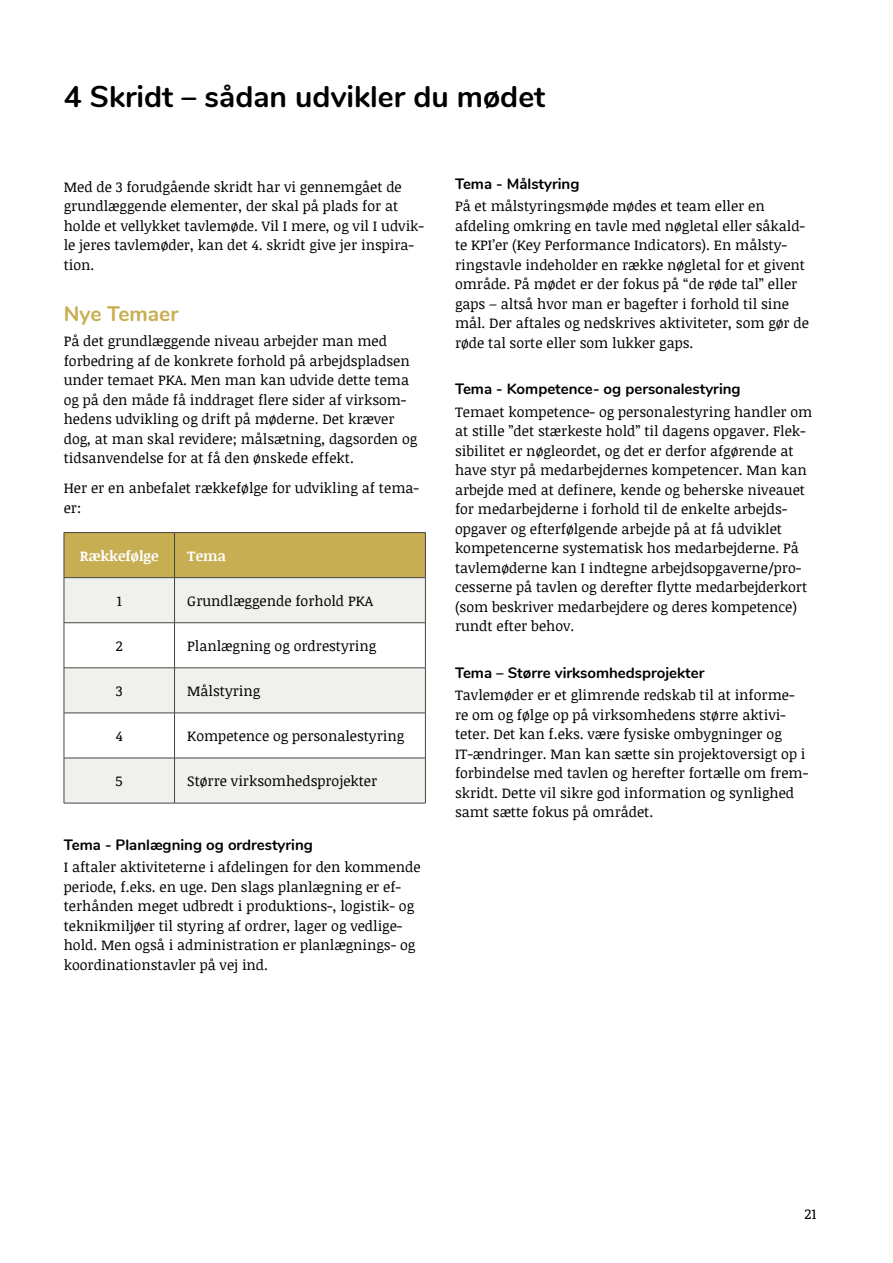
<style>
.page{position:relative;width:893px;height:1263px;background:#fff}
.page>*{position:absolute;margin:0;border:0;box-sizing:border-box;transform-origin:0 0}
.t1{font:700 30px "Nunito";color:#000}
.t2{font:700 21px "Nunito";color:#c8ae52}
.t3{font:700 15px "Nunito";color:#000}
.t4{font:14.25px/19.5px "Noticia Text";color:#000}
.t5{font:700 14.25px "Noticia Text";color:#fff}
</style>
<div class="page">
<div style="left:65px;top:533px;width:360px;height:44px;background:#c8ae52"></div>
<div style="left:65px;top:578px;width:360px;height:225px;background:#f0f0ed"></div>
<svg style="left:65px;top:623px;width:360px;height:135px"></svg>
<hr style="left:174px;top:533px;width:1px;height:44px;background:#474542">
<hr style="left:64px;top:577px;width:111px;height:1px;background:#474542">
<hr style="left:175px;top:577px;width:251px;height:1px;background:#474542">
<hr style="left:174px;top:578px;width:1px;height:44px;background:#474542">
<hr style="left:64px;top:622px;width:111px;height:1px;background:#474542">
<hr style="left:175px;top:622px;width:251px;height:1px;background:#474542">
<hr style="left:174px;top:623px;width:1px;height:45px;background:#474542">
<hr style="left:64px;top:667px;width:111px;height:1px;background:#474542">
<hr style="left:175px;top:667px;width:251px;height:1px;background:#474542">
<hr style="left:174px;top:668px;width:1px;height:45px;background:#474542">
<hr style="left:64px;top:713px;width:111px;height:1px;background:#474542">
<hr style="left:175px;top:713px;width:251px;height:1px;background:#474542">
<hr style="left:174px;top:713px;width:1px;height:45px;background:#474542">
<hr style="left:64px;top:758px;width:111px;height:1px;background:#474542">
<hr style="left:175px;top:758px;width:251px;height:1px;background:#474542">
<hr style="left:174px;top:758px;width:1px;height:45px;background:#474542">
<hr style="left:64px;top:532px;width:111px;height:1px;background:#474542">
<hr style="left:64px;top:533px;width:1px;height:44px;background:#474542">
<hr style="left:175px;top:532px;width:251px;height:1px;background:#474542">
<hr style="left:425px;top:533px;width:1px;height:44px;background:#474542">
<hr style="left:64px;top:578px;width:1px;height:44px;background:#474542">
<hr style="left:425px;top:578px;width:1px;height:44px;background:#474542">
<hr style="left:64px;top:623px;width:1px;height:45px;background:#474542">
<hr style="left:425px;top:623px;width:1px;height:45px;background:#474542">
<hr style="left:64px;top:668px;width:1px;height:45px;background:#474542">
<hr style="left:425px;top:668px;width:1px;height:45px;background:#474542">
<hr style="left:64px;top:713px;width:1px;height:45px;background:#474542">
<hr style="left:425px;top:713px;width:1px;height:45px;background:#474542">
<hr style="left:64px;top:758px;width:1px;height:45px;background:#474542">
<hr style="left:425px;top:758px;width:1px;height:45px;background:#474542">
<hr style="left:64px;top:803px;width:111px;height:1px;background:#474542">
<hr style="left:175px;top:803px;width:251px;height:1px;background:#474542">
<h1 class="t1" style="left:64px;top:74px;width:483px">4 Skridt – sådan udvikler du mødet</h1>
<p class="t4" style="left:64px;top:177px;width:362px">Med de 3 forudgående skridt har vi gennemgået de grundlæggende elementer, der skal på plads for at holde et vellykket tavlemøde. Vil I mere, og vil I udvik&shy;le jeres tavlemøder, kan det 4. skridt give jer inspira&shy;tion.</p>
<h2 class="t2" style="left:64px;top:298px;width:116px">Nye Temaer</h2>
<p class="t4" style="left:64px;top:331px;width:355px">På det grundlæggende niveau arbejder man med forbedring af de konkrete forhold på arbejdspladsen under temaet PKA. Men man kan udvide dette tema og på den måde få inddraget flere sider af virksom&shy;hedens udvikling og drift på møderne. Det kræver dog, at man skal revidere; målsætning, dagsorden og tidsanvendelse for at få den ønskede effekt.</p>
<p class="t4" style="left:64px;top:478px;width:357px">Her er en anbefalet rækkefølge for udvikling af tema&shy;er:</p>
<p class="t5" style="left:80px;top:545px;width:80px">Rækkefølge</p>
<p class="t5" style="left:187px;top:545px;width:40px">Tema</p>
<p class="t4" style="left:117px;top:590px;width:7px">1</p>
<p class="t4" style="left:187px;top:590px;width:187px">Grundlæggende forhold PKA</p>
<p class="t4" style="left:116px;top:636px;width:8px">2</p>
<p class="t4" style="left:187px;top:636px;width:191px">Planlægning og ordrestyring</p>
<p class="t4" style="left:116px;top:681px;width:8px">3</p>
<p class="t4" style="left:187px;top:681px;width:75px">Målstyring</p>
<p class="t4" style="left:116px;top:726px;width:9px">4</p>
<p class="t4" style="left:187px;top:726px;width:218px">Kompetence og personalestyring</p>
<p class="t4" style="left:116px;top:771px;width:9px">5</p>
<p class="t4" style="left:187px;top:771px;width:192px">Større virksomhedsprojekter</p>
<p class="t3" style="left:64px;top:834px;width:251px">Tema - Planlægning og ordrestyring</p>
<p class="t4" style="left:64px;top:857px;width:358px">I aftaler aktiviteterne i afdelingen for den kommende periode, f.eks. en uge. Den slags planlægning er ef&shy;terhånden meget udbredt i produktions-, logistik- og teknikmiljøer til styring af ordrer, lager og vedlige&shy;hold. Men også i administration er planlægnings- og koordinationstavler på vej ind.</p>
<p class="t3" style="left:455px;top:172px;width:126px">Tema - Målstyring</p>
<p class="t4" style="left:455px;top:196px;width:356px">På et målstyringsmøde mødes et team eller en afdeling omkring en tavle med nøgletal eller såkald&shy;te KPI’er (Key Performance Indicators). En målsty&shy;ringstavle indeholder en række nøgletal for et givent område. På mødet er der fokus på “de røde tal” eller gaps – altså hvor man er bagefter i forhold til sine mål. Der aftales og nedskrives aktiviteter, som gør de røde tal sorte eller som lukker gaps.</p>
<p class="t3" style="left:455px;top:378px;width:287px">Tema - Kompetence- og personalestyring</p>
<p class="t4" style="left:455px;top:402px;width:359px">Temaet kompetence- og personalestyring handler om at stille ”det stærkeste hold” til dagens opgaver. Flek&shy;sibilitet er nøgleordet, og det er derfor afgørende at have styr på medarbejdernes kompetencer. Man kan arbejde med at definere, kende og beherske niveauet for medarbejderne i forhold til de enkelte arbejds&shy;opgaver og efterfølgende arbejde på at få udviklet kompetencerne systematisk hos medarbejderne. På tavlemøderne kan I indtegne arbejdsopgaverne/pro&shy;cesserne på tavlen og derefter flytte medarbejderkort (som beskriver medarbejdere og deres kompetence) rundt efter behov.</p>
<p class="t3" style="left:455px;top:662px;width:251px">Tema – Større virksomhedsprojekter</p>
<p class="t4" style="left:455px;top:685px;width:355px">Tavlemøder er et glimrende redskab til at informe&shy;re om og følge op på virksomhedens større aktivi&shy;teter. Det kan f.eks. være fysiske ombygninger og IT-ændringer. Man kan sætte sin projektoversigt op i forbindelse med tavlen og herefter fortælle om frem&shy;skridt. Dette vil sikre god information og synlighed samt sætte fokus på området.</p>
<p class="t4" style="left:804px;top:1203px;width:13px">21</p>
</div>
